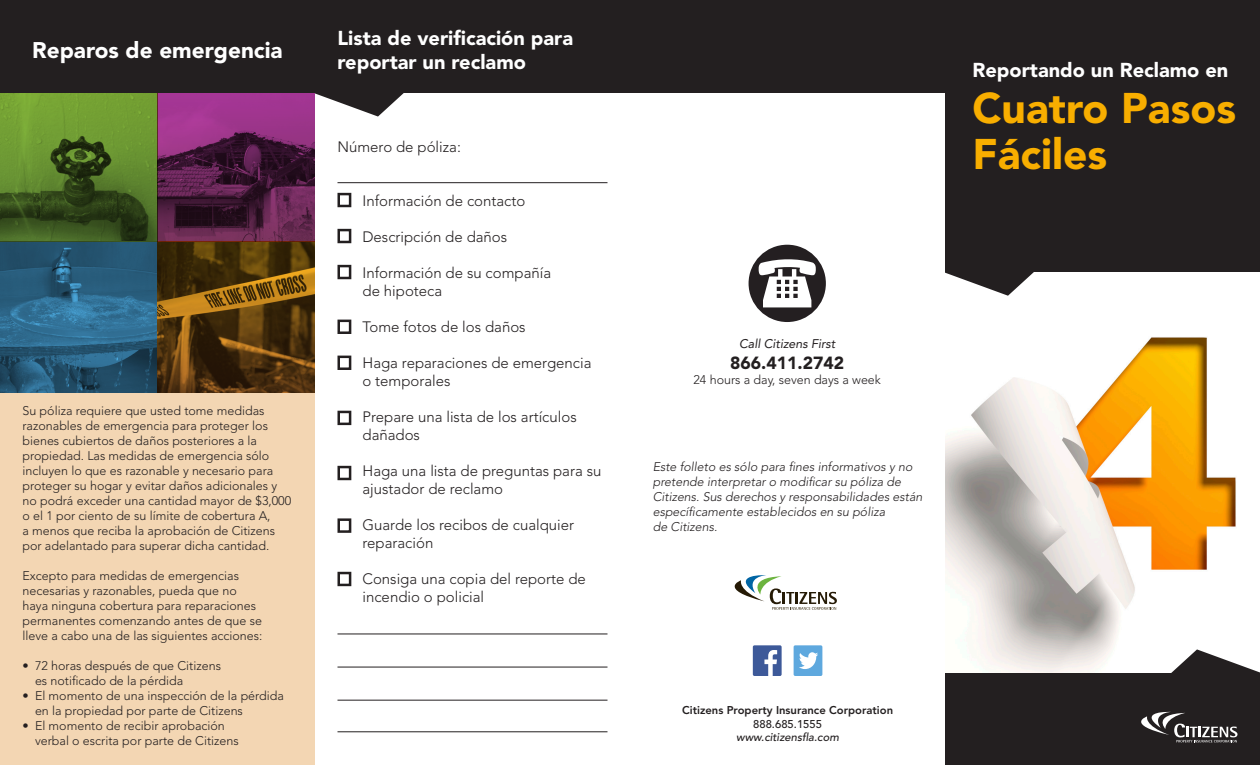
<style>
.page{position:relative;width:1260px;height:765px;background:#fff}
.page>*{position:absolute;margin:0;border:0;box-sizing:border-box;transform-origin:0 0}
.t1{font:900 42.5px/46px "Avenir LT Std";color:#f8ae00}
.t2{font:900 22.5px "Avenir LT Std";color:#fff}
.t3{font:900 20px/24px "Avenir LT Std";color:#fff}
.t4{font:900 17.5px "Avenir LT Std";color:#231f20}
.t5{font:300 15px/18px "Avenir LT Std";color:#231f20}
.t6{font:300 12.5px/15px "Avenir LT Std";color:#231f20}
.t7{font:italic 300 12.5px/15px "Avenir LT Std";color:#231f20}
.t8{font:italic 12.5px "Avenir LT Std";color:#231f20}
.t9{font:800 11.25px "Avenir LT Std";color:#231f20}
.t10{font:italic 500 11.25px "Avenir LT Std";color:#231f20}
.t11{font:500 11.25px "Avenir LT Std";color:#231f20}
</style>
<div class="page">
<div style="left:0;top:51px;width:315px;height:714px;background:#f3d6b3"></div>
<svg style="left:0;top:242px;width:158px;height:150px;background:#295e7d"></svg>
<svg style="left:158px;top:242px;width:157px;height:150px;background:#583b0d"></svg>
<svg style="left:158px;top:93px;width:157px;height:149px;background:#682558"></svg>
<svg style="left:0;top:93px;width:158px;height:149px;background:#547628"></svg>
<div style="left:0;top:0;width:945px;height:93px;background:#231f20"></div>
<img style="left:945px;top:337px;width:291px;height:336px">
<div style="left:945px;top:0;width:315px;height:272px;background:#231f20"></div>
<div style="left:945px;top:673px;width:315px;height:92px;background:#231f20"></div>
<svg style="left:734px;top:575px;width:103px;height:35px"></svg>
<svg style="left:945px;top:272px;width:89px;height:24px"></svg>
<svg style="left:1170px;top:649px;width:90px;height:24px"></svg>
<svg style="left:1141px;top:711px;width:96px;height:31px"></svg>
<div style="left:749px;top:245px;width:77px;height:77px;background:#241f21;border-radius:50%"></div>
<svg style="left:759px;top:259px;width:57px;height:48px"></svg>
<hr style="left:338px;top:667px;width:270px;height:1px;background:#231f20">
<hr style="left:338px;top:634px;width:270px;height:1px;background:#231f20">
<hr style="left:338px;top:700px;width:270px;height:1px;background:#231f20">
<hr style="left:338px;top:731px;width:270px;height:1px;background:#231f20">
<svg style="left:315px;top:93px;width:89px;height:24px"></svg>
<div style="left:753px;top:645px;width:29px;height:31px;background:#3d5999;border-radius:2px"></div>
<svg style="left:764px;top:650px;width:13px;height:26px"></svg>
<div style="left:794px;top:645px;width:28px;height:31px;background:#5ea8de;border-radius:2px"></div>
<svg style="left:799px;top:652px;width:19px;height:17px"></svg>
<div style="left:338px;top:193px;width:13px;height:14px;border:2px solid #231f20"></div>
<div style="left:338px;top:229px;width:13px;height:14px;border:2px solid #231f20"></div>
<div style="left:338px;top:265px;width:13px;height:14px;border:2px solid #231f20"></div>
<div style="left:338px;top:320px;width:13px;height:14px;border:2px solid #231f20"></div>
<div style="left:338px;top:356px;width:13px;height:14px;border:2px solid #231f20"></div>
<div style="left:338px;top:411px;width:13px;height:14px;border:2px solid #231f20"></div>
<div style="left:338px;top:466px;width:13px;height:14px;border:2px solid #231f20"></div>
<div style="left:338px;top:518px;width:13px;height:15px;border:2px solid #231f20"></div>
<div style="left:338px;top:572px;width:13px;height:14px;border:2px solid #231f20"></div>
<hr style="left:338px;top:182px;width:270px;height:1px;background:#231f20">
<p class="t2" style="left:32px;top:37px;width:252px">Reparos de emergencia</p>
<p class="t6" style="left:22px;top:404px;width:270px">Su póliza requiere que usted tome medidas razonables de emergencia para proteger los bienes cubiertos de daños posteriores a la propiedad. Las medidas de emergencia sólo incluyen lo que es razonable y necesario para proteger su hogar y evitar daños adicionales y no podrá exceder una cantidad mayor de $3,000 o el 1 por ciento de su límite de cobertura A,<br>a menos que reciba la aprobación de Citizens por adelantado para superar dicha cantidad.</p>
<p class="t6" style="left:22px;top:569px;width:241px">Excepto para medidas de emergencias necesarias y razonables, pueda que no haya ninguna cobertura para reparaciones permanentes comenzando antes de que se lleve a cabo una de las siguientes acciones:</p>
<p class="t6" style="left:35px;top:659px;width:188px;text-indent:-12px">• 72 horas después de que Citizens es notificado de la pérdida</p>
<p class="t6" style="left:35px;top:689px;width:250px;text-indent:-12px">• El momento de una inspección de la pérdida en la propiedad por parte de Citizens</p>
<p class="t6" style="left:35px;top:719px;width:205px;text-indent:-12px">• El momento de recibir aprobación verbal o escrita por parte de Citizens</p>
<p class="t3" style="left:338px;top:26px;width:237px">Lista de verificación para reportar un reclamo</p>
<p class="t5" style="left:338px;top:138px;width:125px">Número de póliza:</p>
<p class="t5" style="left:363px;top:192px;width:164px">Información de contacto</p>
<p class="t5" style="left:363px;top:228px;width:146px">Descripción de daños</p>
<p class="t5" style="left:363px;top:264px;width:190px">Información de su compañía de hipoteca</p>
<p class="t5" style="left:363px;top:318px;width:165px">Tome fotos de los daños</p>
<p class="t5" style="left:363px;top:354px;width:230px">Haga reparaciones de emergencia o temporales</p>
<p class="t5" style="left:363px;top:408px;width:216px">Prepare una lista de los artículos dañados</p>
<p class="t5" style="left:363px;top:462px;width:241px">Haga una lista de preguntas para su ajustador de reclamo</p>
<p class="t5" style="left:363px;top:516px;width:213px">Guarde los recibos de cualquier reparación</p>
<p class="t5" style="left:363px;top:570px;width:225px">Consiga una copia del reporte de incendio o policial</p>
<p class="t3" style="left:972px;top:58px;width:257px">Reportando un Reclamo en</p>
<p class="t1" style="left:972px;top:85px;width:265px">Cuatro Pasos<br>Fáciles</p>
<p class="t8" style="left:739px;top:336px;width:98px">Call Citizens First</p>
<p class="t4" style="left:730px;top:352px;width:115px">866.411.2742</p>
<p class="t6" style="left:693px;top:372px;width:189px">24 hours a day, seven days a week</p>
<p class="t7" style="left:653px;top:459px;width:271px">Este folleto es sólo para fines informativos y no pretende interpretar o modificar su póliza de Citizens. Sus derechos y responsabilidades están específicamente establecidos en su póliza<br>de Citizens.</p>
<p class="t9" style="left:682px;top:704px;width:213px">Citizens Property Insurance Corporation</p>
<p class="t11" style="left:753px;top:717px;width:70px">888.685.1555</p>
<p class="t10" style="left:736px;top:731px;width:104px">www.citizensfla.com</p>
</div>
